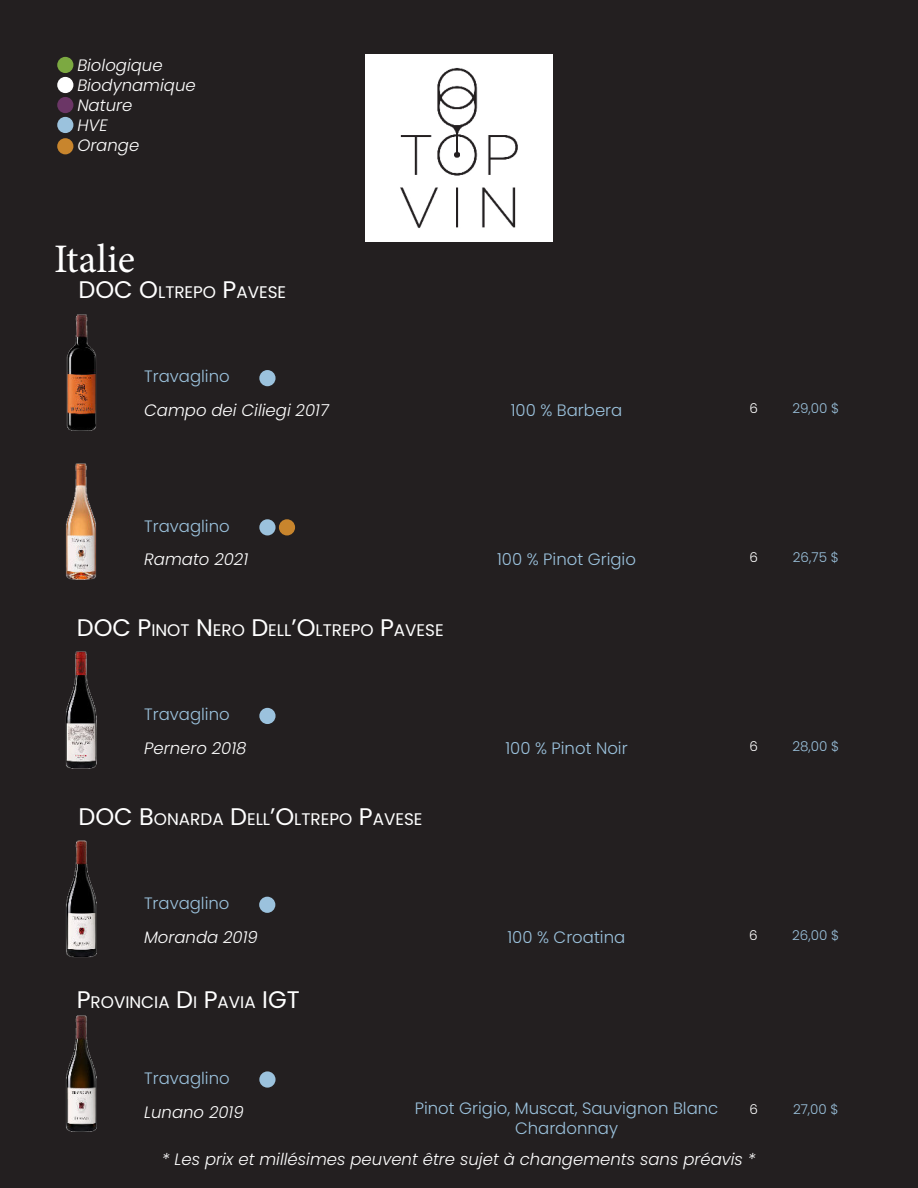
<style>
.page{position:relative;width:918px;height:1188px;background:#231f20}
.page>*{position:absolute;margin:0;border:0;box-sizing:border-box;transform-origin:0 0}
.t1{font:40.5px "Minion Pro";color:#fff}
.t2{font:16.8px "Poppins";color:#fff}
.t3{font:italic 300 16.5px/19.8px "Poppins";color:#fff}
.t4{font:300 16.5px/19.8px "Poppins";color:#9bc2dd;text-align:center}
.t5{font:300 13.5px "Poppins";color:#9bc2dd}
.t6{font:300 13.5px "Poppins";color:#fff}
.s1{font-size:24px}
</style>
<div class="page">
<div style="left:57px;top:57px;width:16px;height:16px;background:#7ca941;border-radius:50%"></div>
<div style="left:57px;top:77px;width:16px;height:16px;background:#fff;border-radius:50%"></div>
<div style="left:57px;top:97px;width:16px;height:16px;background:#6b3666;border-radius:50%"></div>
<div style="left:57px;top:117px;width:16px;height:16px;background:#9bc2dd;border-radius:50%"></div>
<div style="left:57px;top:138px;width:16px;height:16px;background:#c8852d;border-radius:50%"></div>
<img style="left:66px;top:314px;width:30px;height:117px">
<img style="left:66px;top:463px;width:30px;height:117px">
<img style="left:66px;top:651px;width:31px;height:118px">
<img style="left:66px;top:840px;width:31px;height:118px">
<img style="left:66px;top:1015px;width:31px;height:117px">
<img style="left:365px;top:55px;width:188px;height:187px">
<div style="left:259px;top:370px;width:17px;height:16px;background:#9bc2dd;border-radius:50%"></div>
<div style="left:259px;top:519px;width:17px;height:16px;background:#9bc2dd;border-radius:50%"></div>
<div style="left:279px;top:519px;width:16px;height:16px;background:#c8852d;border-radius:50%"></div>
<div style="left:259px;top:708px;width:17px;height:16px;background:#9bc2dd;border-radius:50%"></div>
<div style="left:259px;top:897px;width:16px;height:16px;background:#9bc2dd;border-radius:50%"></div>
<div style="left:259px;top:1071px;width:17px;height:17px;background:#9bc2dd;border-radius:50%"></div>
<p class="t3" style="left:77px;top:57px;width:120px">Biologique<br>Biodynamique<br>Nature<br>HVE<br>Orange</p>
<h1 class="t1" style="left:54px;top:244px;width:83px">Italie</h1>
<p class="t2" style="left:78px;top:282px;width:209px"><span class="s1">DOC O</span>LTREPO <span class="s1">P</span>AVESE</p>
<p class="t4" style="left:144px;top:367px;width:87px">Travaglino</p>
<p class="t3" style="left:144px;top:402px;width:186px">Campo dei Ciliegi 2017</p>
<p class="t4" style="left:511px;top:401px;width:113px">100 % Barbera</p>
<p class="t6" style="left:749px;top:400px;width:10px">6</p>
<p class="t5" style="left:792px;top:400px;width:48px">29,00 $</p>
<p class="t4" style="left:144px;top:516px;width:87px">Travaglino</p>
<p class="t3" style="left:144px;top:551px;width:106px">Ramato 2021</p>
<p class="t4" style="left:497px;top:550px;width:140px">100 % Pinot Grigio</p>
<p class="t6" style="left:749px;top:550px;width:10px">6</p>
<p class="t5" style="left:793px;top:550px;width:47px">26,75 $</p>
<p class="t2" style="left:77px;top:621px;width:369px"><span class="s1">DOC P</span>INOT <span class="s1">N</span>ERO <span class="s1">D</span>ELL<span class="s1">’O</span>LTREPO <span class="s1">P</span>AVESE</p>
<p class="t4" style="left:144px;top:705px;width:87px">Travaglino</p>
<p class="t3" style="left:144px;top:740px;width:104px">Pernero 2018</p>
<p class="t4" style="left:505px;top:739px;width:124px">100 % Pinot Noir</p>
<p class="t6" style="left:749px;top:738px;width:10px">6</p>
<p class="t5" style="left:792px;top:738px;width:48px">28,00 $</p>
<p class="t2" style="left:78px;top:810px;width:346px"><span class="s1">DOC B</span>ONARDA <span class="s1">D</span>ELL<span class="s1">’O</span>LTREPO <span class="s1">P</span>AVESE</p>
<p class="t4" style="left:144px;top:894px;width:87px">Travaglino</p>
<p class="t3" style="left:144px;top:929px;width:115px">Moranda 2019</p>
<p class="t4" style="left:507px;top:927px;width:119px">100 % Croatina</p>
<p class="t6" style="left:749px;top:927px;width:10px">6</p>
<p class="t5" style="left:792px;top:927px;width:48px">26,00 $</p>
<p class="t2" style="left:77px;top:993px;width:224px"><span class="s1">P</span>ROVINCIA <span class="s1">D</span>I <span class="s1">P</span>AVIA <span class="s1">IGT</span></p>
<p class="t4" style="left:144px;top:1068px;width:87px">Travaglino</p>
<p class="t3" style="left:144px;top:1104px;width:101px">Lunano 2019</p>
<p class="t4" style="left:415px;top:1099px;width:305px">Pinot Grigio, Muscat, Sauvignon Blanc<br>Chardonnay</p>
<p class="t6" style="left:749px;top:1102px;width:10px">6</p>
<p class="t5" style="left:793px;top:1102px;width:47px">27,00 $</p>
<p class="t3" style="left:162px;top:1151px;width:595px">* Les prix et millésimes peuvent être sujet à changements sans préavis *</p>
</div>
